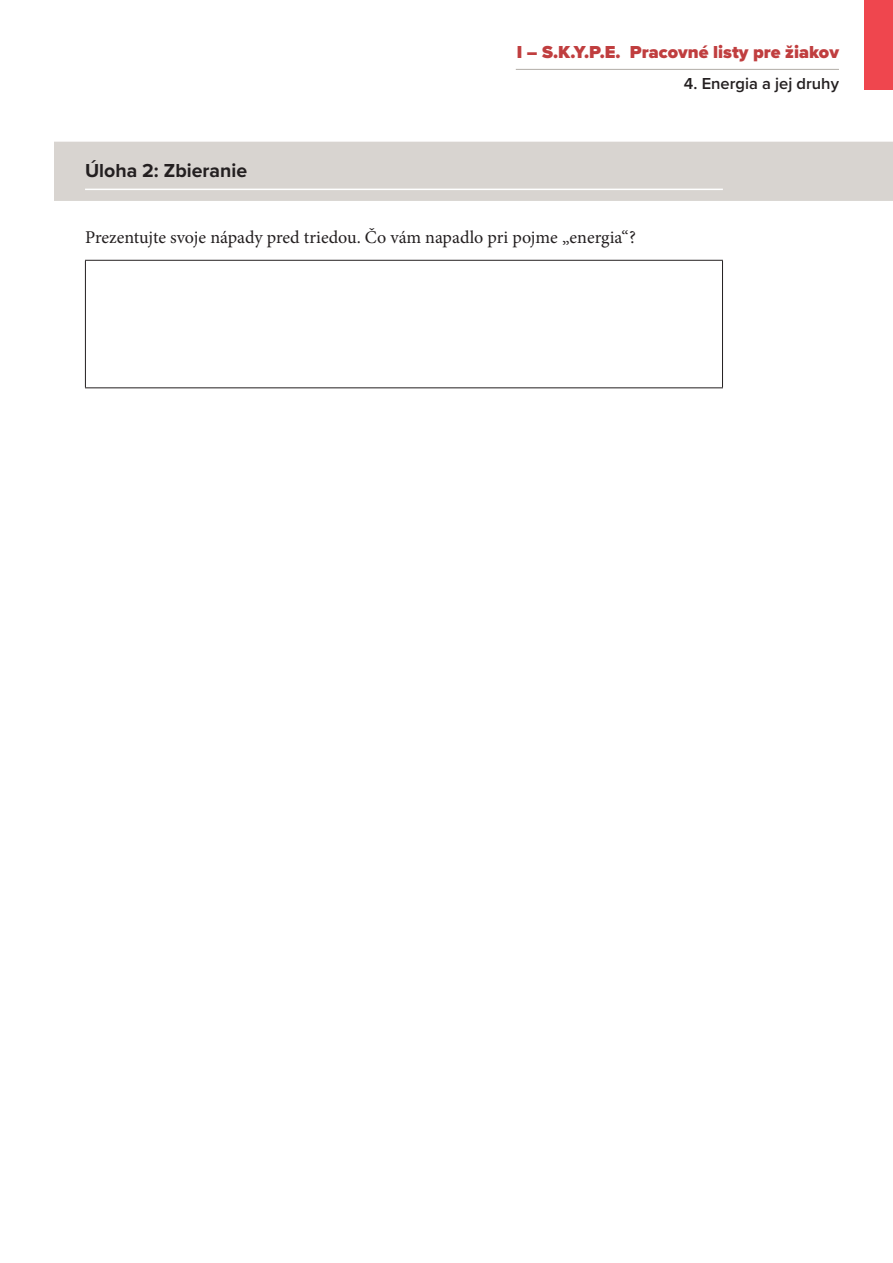
<style>
.page{position:relative;width:893px;height:1263px;background:#fff}
.page>*{position:absolute;margin:0;border:0;box-sizing:border-box;transform-origin:0 0}
.t1{font:700 19.5px "Proxima Nova";color:#231f20}
.t2{font:18px "Minion Pro";color:#231f20}
.t3{font:900 18px "Proxima Nova";color:#c03e3f}
.t4{font:600 16.5px "Proxima Nova";color:#231f20}
</style>
<div class="page">
<hr style="left:516px;top:69px;width:323px;height:1px;background:#b1ada7">
<div style="left:864px;top:0;width:29px;height:89px;background:#ef464e"></div>
<div style="left:54px;top:142px;width:839px;height:59px;background:#d8d4d0"></div>
<hr style="left:85px;top:189px;width:638px;height:1px;background:#fff">
<hr style="left:85px;top:260px;width:638px;height:1px;background:#231f20">
<hr style="left:85px;top:261px;width:1px;height:126px;background:#231f20">
<hr style="left:722px;top:261px;width:1px;height:126px;background:#231f20">
<hr style="left:85px;top:387px;width:638px;height:1px;background:#231f20">
<p class="t1" style="left:85px;top:156px;width:164px">Úloha 2: Zbieranie</p>
<p class="t3" style="left:517px;top:38px;width:324px">I – S.K.Y.P.E. Pracovné listy pre žiakov</p>
<p class="t4" style="left:684px;top:71px;width:157px">4. Energia a jej druhy</p>
<p class="t2" style="left:85px;top:225px;width:552px">Prezentujte svoje nápady pred triedou. Čo vám napadlo pri pojme „energia“?</p>
</div>
